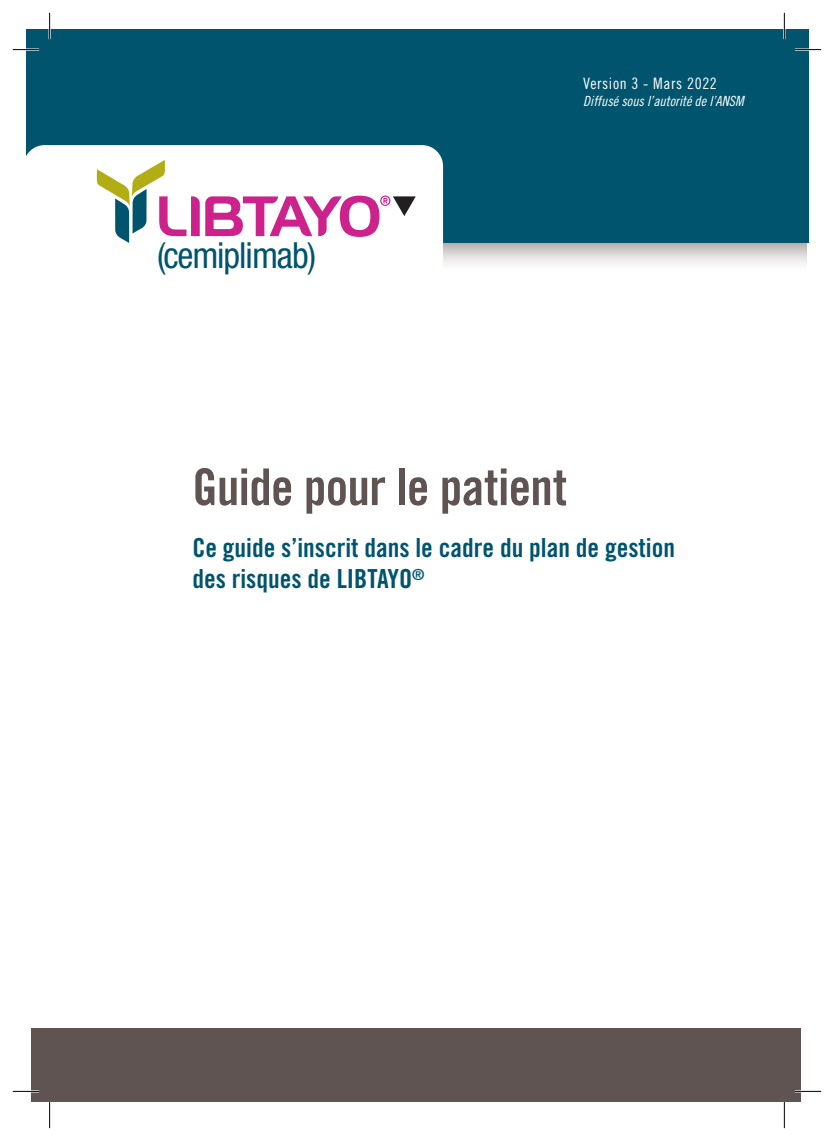
<style>
.page{position:relative;width:834px;height:1141px;background:#fff}
.page>*{position:absolute;margin:0;border:0;box-sizing:border-box;transform-origin:0 0}
.t1{font:50.75px "Trade Gothic Bold Cond Twenty";letter-spacing:-.015em;color:#5f5452}
.t2{font:condensed 36.05px "Helvetica Neue LT Std";letter-spacing:-.03em;color:#00546e}
.t3{font:26.25px/31.5px "Trade Gothic Bold Cond Twenty";color:#00546e}
.t4{font:15.75px "Trade Gothic Cond Eighteen";letter-spacing:.04em;color:#fff}
.t5{font:14px "Trade Gothic Cond Eighteen Obl";color:#fff}
</style>
<div class="page">
<svg style="left:443px;top:243px;width:363px;height:21px;background:#d8d4d3"></svg>
<div style="left:27px;top:30px;width:782px;height:213px;background:#00546e"></div>
<div style="left:32px;top:1028px;width:768px;height:74px;background:#5f5452"></div>
<div style="left:24px;top:145px;width:419px;height:145px;background:#fff;border-radius:21px"></div>
<svg style="left:97px;top:160px;width:318px;height:83px"></svg>
<hr style="left:13px;top:49px;width:26px;height:2px;background:#fff">
<hr style="left:794px;top:49px;width:27px;height:2px;background:#fff">
<hr style="left:13px;top:1090px;width:26px;height:2px;background:#fff">
<hr style="left:794px;top:1090px;width:27px;height:2px;background:#fff">
<hr style="left:49px;top:13px;width:2px;height:26px;background:#fff">
<hr style="left:783px;top:13px;width:2px;height:26px;background:#fff">
<svg style="left:13px;top:49px;width:26px;height:1px"></svg>
<svg style="left:794px;top:49px;width:27px;height:1px"></svg>
<svg style="left:13px;top:1091px;width:26px;height:1px"></svg>
<svg style="left:794px;top:1091px;width:27px;height:1px"></svg>
<svg style="left:49px;top:13px;width:1px;height:26px"></svg>
<svg style="left:49px;top:1102px;width:1px;height:26px"></svg>
<svg style="left:783px;top:13px;width:1px;height:26px"></svg>
<svg style="left:783px;top:1102px;width:1px;height:26px"></svg>
<h2 class="t2" style="left:157px;top:235px;width:160px">(cemiplimab)</h2>
<p class="t4" style="left:583px;top:74px;width:135px">Version 3 - Mars 2022</p>
<p class="t5" style="left:583px;top:93px;width:162px">Diffusé sous l’autorité de l’ANSM</p>
<h1 class="t1" style="left:192px;top:456px;width:376px">Guide pour le patient</h1>
<p class="t3" style="left:192px;top:531px;width:484px">Ce guide s’inscrit dans le cadre du plan de gestion des risques de LIBTAYO<sup>®</sup></p>
</div>
